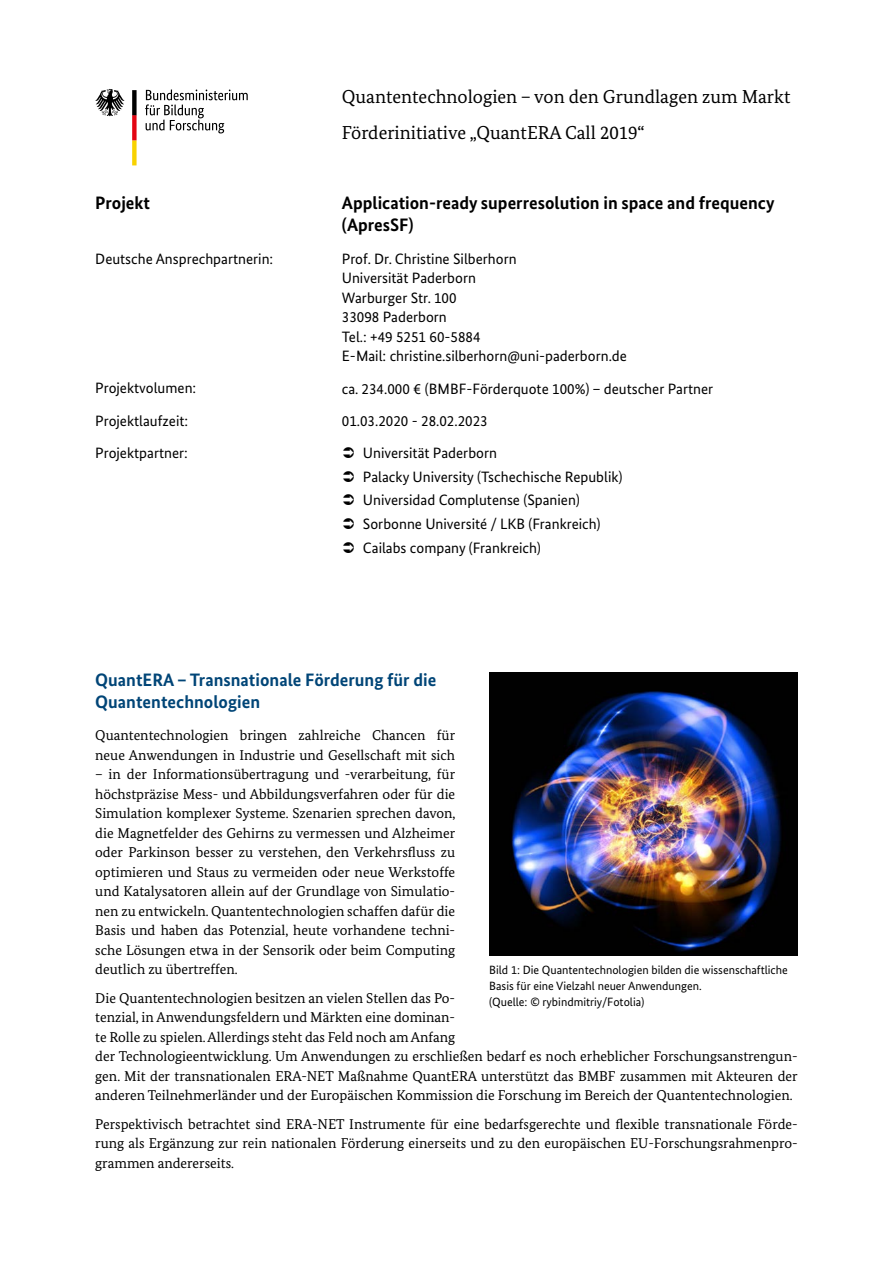
<style>
.page{position:relative;width:893px;height:1263px;background:#fff}
.page>*{position:absolute;margin:0;border:0;box-sizing:border-box;transform-origin:0 0}
.t1{font:18.75px/35.2px "Bundes Serif";color:#000}
.t2{font:700 18px/22.5px "Bundes Sans";color:#000}
.t3{font:700 18px/21.6px "Bundes Sans";color:#004577}
.P_Adresse{font:15px/19.5px "Bundes Sans";color:#000}
.t4{font:14.25px/19.5px "Bundes Serif";color:#000}
.t5{font:12px/15.8px "Bundes Sans";color:#000}
</style>
<div class="page">
<svg style="left:145px;top:89px;width:103px;height:44px"></svg>
<svg style="left:95px;top:89px;width:30px;height:27px"></svg>
<svg style="left:132px;top:90px;width:5px;height:75px"></svg>
<img style="left:489px;top:672px;width:309px;height:284px">
<h2 class="t2" style="left:95px;top:191px;width:56px">Projekt</h2>
<p class="P_Adresse" style="left:95px;top:249px;width:180px">Deutsche Ansprechpartnerin:</p>
<p class="P_Adresse" style="left:95px;top:378px;width:103px">Projektvolumen:</p>
<p class="P_Adresse" style="left:95px;top:411px;width:94px">Projektlaufzeit:</p>
<p class="t1" style="left:342px;top:79px;width:450px">Quantentechnologien – von den Grundlagen zum Markt<br>Förderinitiative „QuantERA Call 2019“</p>
<p class="t2" style="left:342px;top:191px;width:434px">Application-ready superresolution in space and frequency (ApresSF)</p>
<p class="P_Adresse" style="left:342px;top:249px;width:287px">Prof. Dr. Christine Silberhorn<br>Universität Paderborn<br>Warburger Str. 100<br>33098 Paderborn<br>Tel.: +49 5251 60-5884<br>E-Mail: christine.silberhorn@uni-paderborn.de</p>
<p class="P_Adresse" style="left:342px;top:372px;width:373px;line-height:32.2px">ca. 234.000 € (BMBF-Förderquote 100%) – deutscher Partner<br>01.03.2020 - 28.02.2023</p>
<p class="P_Adresse" style="left:95px;top:443px;width:94px">Projektpartner:</p>
<p class="P_Adresse" style="left:363px;top:443px;width:136px">Universität Paderborn</p>
<p class="P_Adresse" style="left:363px;top:467px;width:261px">Palacky University (Tschechische Republik)</p>
<p class="P_Adresse" style="left:363px;top:490px;width:218px">Universidad Complutense (Spanien)</p>
<p class="P_Adresse" style="left:363px;top:514px;width:239px">Sorbonne Université / LKB (Frankreich)</p>
<p class="P_Adresse" style="left:363px;top:538px;width:179px">Cailabs company (Frankreich)</p>
<h3 class="t3" style="left:95px;top:669px;width:343px">QuantERA – Transnationale Förderung für die<br>Quantentechnologien</h3>
<p class="t4" style="left:95px;top:725px;width:361px">Quantentechnologien bringen zahlreiche Chancen für neue Anwendungen in Industrie und Gesellschaft mit sich</p>
<p class="t4" style="left:95px;top:764px;width:362px;text-align:justify">– in der Informationsübertragung und -verarbeitung, für höchstpräzise Mess- und Abbildungsverfahren oder für die Simulation komplexer Systeme. Szenarien sprechen davon, die Magnetfelder des Gehirns zu vermessen und Alzheimer oder Parkinson besser zu verstehen, den Verkehrsfluss zu optimieren und Staus zu vermeiden oder neue Werkstoffe und Katalysatoren allein auf der Grundlage von Simulatio&shy;nen zu entwickeln. Quantentechnologien schaffen dafür die Basis und haben das Potenzial, heute vorhandene techni&shy;sche Lösungen etwa in der Sensorik oder beim Computing deutlich zu übertreffen.</p>
<p class="t4" style="left:95px;top:988px;width:704px">Die Quantentechnologien besitzen an vielen Stellen das Po-<br>tenzial, in Anwendungsfeldern und Märkten eine dominan-<br>te Rolle zu spielen. Allerdings steht das Feld noch am Anfang<br>der Technologieentwicklung. Um Anwendungen zu erschließen bedarf es noch erheblicher Forschungsanstrengun&shy;gen. Mit der transnationalen ERA-NET Maßnahme QuantERA unterstützt das BMBF zusammen mit Akteuren der anderen Teilnehmerländer und der Europäischen Kommission die Forschung im Bereich der Quantentechnologien.</p>
<p class="t4" style="left:95px;top:1114px;width:704px">Perspektivisch betrachtet sind ERA-NET Instrumente für eine bedarfsgerechte und flexible transnationale Förde&shy;rung als Ergänzung zur rein nationalen Förderung einerseits und zu den europäischen EU-Forschungsrahmenpro&shy;grammen andererseits.</p>
<p class="t5" style="left:489px;top:962px;width:300px">Bild 1: Die Quantentechnologien bilden die wissenschaftliche<br>Basis für eine Vielzahl neuer Anwendungen.<br>(Quelle: © rybindmitriy/Fotolia)</p>
</div>
